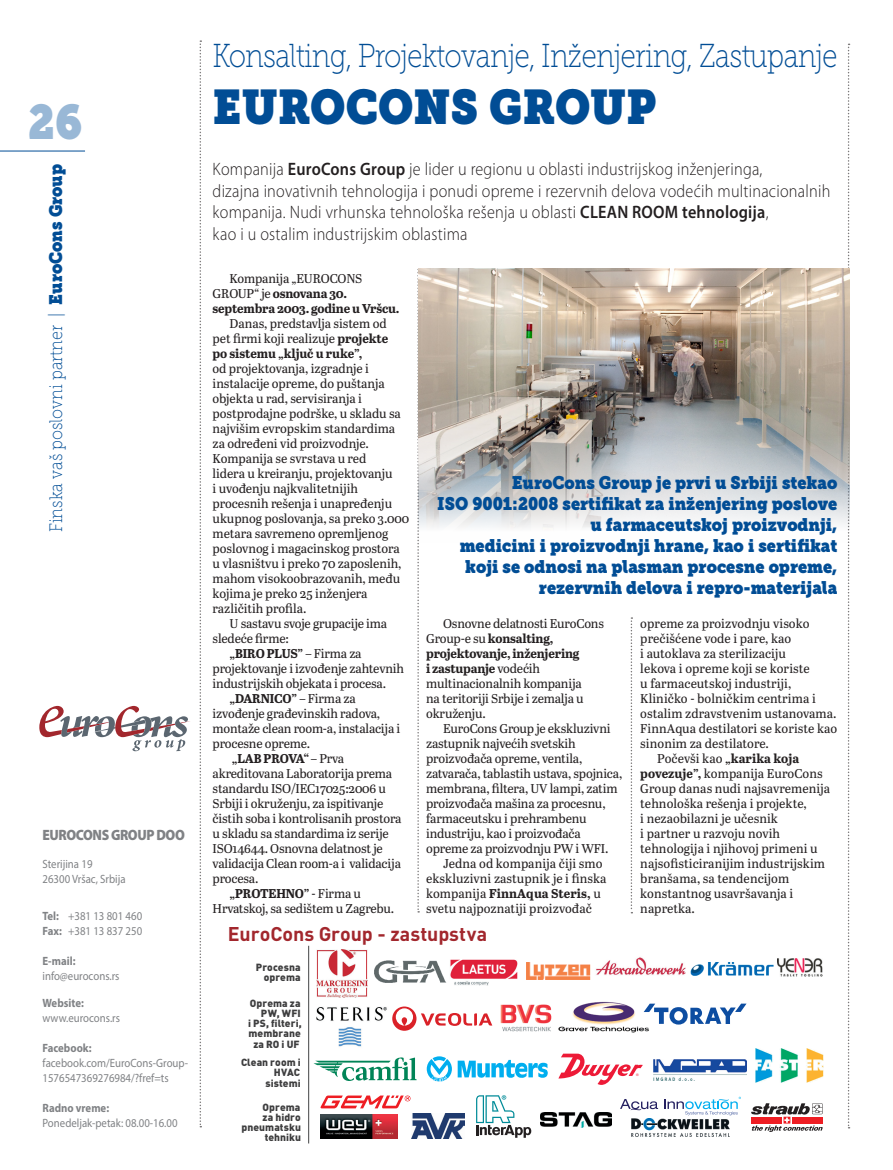
<style>
.page{position:relative;width:893px;height:1170px;background:#fff}
.page>*{position:absolute;margin:0;border:0;box-sizing:border-box;transform-origin:0 0}
.Naslov{font:48.15px "Museo Slab";color:#014d95;scale:.9 1}
.t1{font:48.15px "Museo Slab";color:#99b8d6;scale:.9 1}
.Industrija{font:33.15px "Museo Slab 100";letter-spacing:-.025em;color:#014d95;scale:.85 1}
.t2{font:700 19.65px "DIN Pro";color:#a2272d}
.t3{font:300 18px/21.6px "Myriad Pro";letter-spacing:.015em;color:#231f20;scale:.9 1}
.t4{font:18px/21px "Museo Slab";color:#014d95;text-align:right;scale:.9 1}
.t5{font:18px "Museo Slab 100";color:#014d95;scale:.9 1}
.t6{font:900 15px "Myriad Pro";letter-spacing:-.03em;color:#808285;scale:.9 1}
.tekst{font:12.75px/15px "Abril Text";letter-spacing:-.015em;color:#231f20}
.tekst-2{font:12.75px/15px "Abril Text";letter-spacing:.005em;color:#231f20}
.tekst-3{font:700 12.75px/15px "Abril Text";letter-spacing:-.015em;color:#231f20}
.t7{font:12px/15px "Myriad Pro";color:#808285;scale:.9 1}
.t8{font:900 10.35px/10.4px "DIN Pro";letter-spacing:.005em;color:#3e3e3f;text-align:right}
.s1{font-family:"Museo Slab"}
.s2{font-weight:700}
.s3{font-weight:600}
.s4{font-weight:400}
</style>
<div class="page">
<hr style="left:0;top:151px;width:85px;height:1px;background:#014d95">
<svg style="left:417px;top:269px;width:2px;height:643px"></svg>
<svg style="left:200px;top:40px;width:1px;height:1087px"></svg>
<svg style="left:631px;top:617px;width:1px;height:296px"></svg>
<svg style="left:848px;top:44px;width:1px;height:1084px"></svg>
<img style="left:418px;top:268px;width:431px;height:275px">
<img style="left:542px;top:1001px;width:107px;height:32px">
<img style="left:596px;top:957px;width:90px;height:18px">
<img style="left:446px;top:959px;width:72px;height:27px">
<img style="left:316px;top:949px;width:52px;height:48px">
<img style="left:374px;top:960px;width:72px;height:23px">
<img style="left:526px;top:962px;width:65px;height:18px">
<img style="left:690px;top:958px;width:96px;height:19px">
<img style="left:778px;top:958px;width:45px;height:18px">
<img style="left:316px;top:1007px;width:71px;height:40px">
<svg style="left:392px;top:1006px;width:100px;height:24px"></svg>
<img style="left:500px;top:1003px;width:57px;height:28px">
<svg style="left:644px;top:1003px;width:102px;height:21px"></svg>
<svg style="left:313px;top:1057px;width:104px;height:23px"></svg>
<svg style="left:458px;top:1059px;width:90px;height:18px"></svg>
<svg style="left:427px;top:1056px;width:25px;height:25px"></svg>
<img style="left:653px;top:1059px;width:93px;height:20px">
<img style="left:756px;top:1048px;width:67px;height:33px">
<hr style="left:308px;top:945px;width:1px;height:198px;background:#494a4b">
<svg style="left:320px;top:1095px;width:90px;height:13px"></svg>
<img style="left:412px;top:1113px;width:52px;height:24px">
<svg style="left:476px;top:1095px;width:55px;height:42px"></svg>
<img style="left:321px;top:1114px;width:76px;height:24px">
<svg style="left:664px;top:1096px;width:77px;height:19px"></svg>
<svg style="left:620px;top:1099px;width:38px;height:11px"></svg>
<svg style="left:751px;top:1103px;width:72px;height:28px"></svg>
<img style="left:540px;top:1112px;width:72px;height:15px">
<img style="left:632px;top:1118px;width:97px;height:18px">
<svg style="left:39px;top:705px;width:151px;height:46px"></svg>
<svg style="left:558px;top:1053px;width:85px;height:31px"></svg>
<p class="t1" style="left:28px;top:93px;width:62px">26</p>
<p class="t5" style="left:46px;top:532px;width:410px;rotate:-90deg">Finska vaš poslovni partner | <span class="s1">EuroCons Group</span></p>
<p class="t6" style="left:43px;top:825px;width:160px">EUROCONS GROUP DOO</p>
<p class="t7" style="left:43px;top:856px;width:57px">Sterijina 19</p>
<p class="t7" style="left:43px;top:871px;width:94px">26300 Vršac, Srbija</p>
<p class="t7" style="left:43px;top:907px;width:112px"><span class="s2">Tel:</span> +381 13 801 460</p>
<p class="t7" style="left:43px;top:922px;width:112px"><span class="s2">Fax:</span> +381 13 837 250</p>
<p class="t7" style="left:43px;top:952px;width:87px"><span class="s2">E-mail: </span>info@eurocons.rs</p>
<p class="t7" style="left:43px;top:995px;width:88px"><span class="s2">Website: </span>www.eurocons.rs</p>
<p class="t7" style="left:43px;top:1040px;width:163px"><span class="s2">Facebook: </span>facebook.com/EuroCons-Group-<br>1576547369276984/?fref=ts</p>
<p class="t7" style="left:43px;top:1100px;width:152px"><span class="s2">Radno vreme:<br></span>Ponedeljak-petak: 08.00-16.00</p>
<p class="Industrija" style="left:213px;top:38px;width:737px">Konsalting, Projektovanje, Inženjering, Zastupanje</p>
<p class="Naslov" style="left:213px;top:78px;width:495px">EUROCONS GROUP</p>
<p class="t3" style="left:213px;top:158px;width:688px">Kompanija <span class="s3">EuroCons Group</span> je lider u regionu u oblasti industrijskog inženjeringa,<br>dizajna inovativnih tehnologija i ponudi opreme i rezervnih delova vodećih multinacionalnih kompanija. Nudi vrhunska tehnološka rešenja u oblasti <span class="s3">CLEAN ROOM tehnologija</span>,<br>kao i u ostalim industrijskim oblastima</p>
<p class="tekst-3" style="left:213px;top:270px;width:188px;text-indent:17px"><span class="s4">Kompanija „EUROCONS<br>GROUP“ je</span> osnovana 30. septembra 2003. godine u Vršcu.</p>
<p class="tekst" style="left:213px;top:315px;width:198px;text-indent:17px">Danas, predstavlja sistem od<br>pet firmi koji realizuje <span class="s2">projekte<br>po sistemu „ključ u ruke”,<br></span>od projektovanja, izgradnje i instalacije opreme, do puštanja objekta u rad, servisiranja i postprodajne podrške, u skladu sa najvišim evropskim standardima za određeni vid proizvodnje.<br>Kompanija se svrstava u red<br>lidera u kreiranju, projektovanju<br>i uvođenju najkvalitetnijih procesnih rešenja i unapređenju ukupnog poslovanja, sa preko 3.000 metara savremeno opremljenog poslovnog i magacinskog prostora u vlasništvu i preko 70 zaposlenih, mahom visokoobrazovanih, među kojima je preko 25 inženjera različitih profila.</p>
<p class="tekst" style="left:213px;top:615px;width:176px;text-indent:17px">U sastavu svoje grupacije ima sledeće firme:</p>
<p class="tekst" style="left:213px;top:645px;width:193px;text-indent:17px"><span class="s2">„BIRO PLUS”</span> – Firma za projektovanje i izvođenje zahtevnih industrijskih objekata i procesa.</p>
<p class="tekst" style="left:213px;top:690px;width:189px;text-indent:17px"><span class="s2">„DARNICO”</span> – Firma za izvođenje građevinskih radova, montaže clean room-a, instalacija i procesne opreme.</p>
<p class="tekst" style="left:213px;top:750px;width:190px;text-indent:19px"><span class="s2">„LAB PROVA“ –</span> Prva akreditovana Laboratorija prema standardu ISO/IEC17025:2006 u<br>Srbiji i okruženju, za ispitivanje čistih soba i kontrolisanih prostora u skladu sa standardima iz serije<br>ISO14644. Osnovna delatnost je validacija Clean room-a i validacija procesa.</p>
<p class="tekst" style="left:213px;top:885px;width:183px;text-indent:17px"><span class="s2">„PROTEHNO”</span> - Firma u<br>Hrvatskoj, sa sedištem u Zagrebu.</p>
<p class="t4" style="left:437px;top:472px;width:446px">EuroCons Group je prvi u Srbiji stekao<br>ISO 9001:2008 sertifikat za inženjering poslove u farmaceutskoj proizvodnji,<br>medicini i proizvodnji hrane, kao i sertifikat koji se odnosi na plasman procesne opreme, rezervnih delova i repro-materijala</p>
<p class="tekst" style="left:426px;top:615px;width:179px;text-indent:17px">Osnovne delatnosti EuroCons<br>Group-e su <span class="s2">konsalting, projektovanje, inženjering<br>i zastupanje</span> vodećih multinacionalnih kompanija<br>na teritoriji Srbije i zemalja u okruženju.</p>
<p class="tekst" style="left:426px;top:720px;width:198px;text-indent:17px">EuroCons Group je ekskluzivni zastupnik najvećih svetskih proizvođača opreme, ventila, zatvarača, tablastih ustava, spojnica, membrana, filtera, UV lampi, zatim proizvođača mašina za procesnu, farmaceutsku i prehrambenu industriju, kao i proizvođača opreme za proizvodnju PW i WFI.</p>
<p class="tekst-2" style="left:426px;top:855px;width:182px;text-indent:17px">Jedna od kompanija čiji smo ekskluzivni zastupnik je i finska kompanija <span class="s2">FinnAqua Steris,</span> u svetu najpoznatiji proizvođač</p>
<p class="tekst-2" style="left:640px;top:615px;width:199px">opreme za proizvodnju visoko prečišćene vode i pare, kao<br>i autoklava za sterilizaciju<br>lekova i opreme koji se koriste<br>u farmaceutskoj industriji,<br>Kliničko - bolničkim centrima i ostalim zdravstvenim ustanovama.<br>FinnAqua destilatori se koriste kao sinonim za destilatore.</p>
<p class="tekst-2" style="left:640px;top:750px;width:191px;text-indent:17px">Počevši kao <span class="s2">„karika koja povezuje”,</span> kompanija EuroCons<br>Group danas nudi najsavremenija tehnološka rešenja i projekte,<br>i nezaobilazni je učesnik<br>i partner u razvoju novih tehnologija i njihovoj primeni u najsofisticiranijim industrijskim branšama, sa tendencijom konstantnog usavršavanja i napretka.</p>
<p class="t2" style="left:228px;top:920px;width:261px">EuroCons Group - zastupstva</p>
<p class="t8" style="left:256px;top:961px;width:46px">Procesna oprema</p>
<p class="t8" style="left:248px;top:997px;width:55px">Oprema za<br>PW, WFI<br>i PS, filteri, membrane za RO i UF</p>
<p class="t8" style="left:241px;top:1056px;width:61px">Clean room i<br>HVAC sistemi</p>
<p class="t8" style="left:242px;top:1101px;width:61px">Oprema<br>za hidro pneumatsku tehniku</p>
</div>
